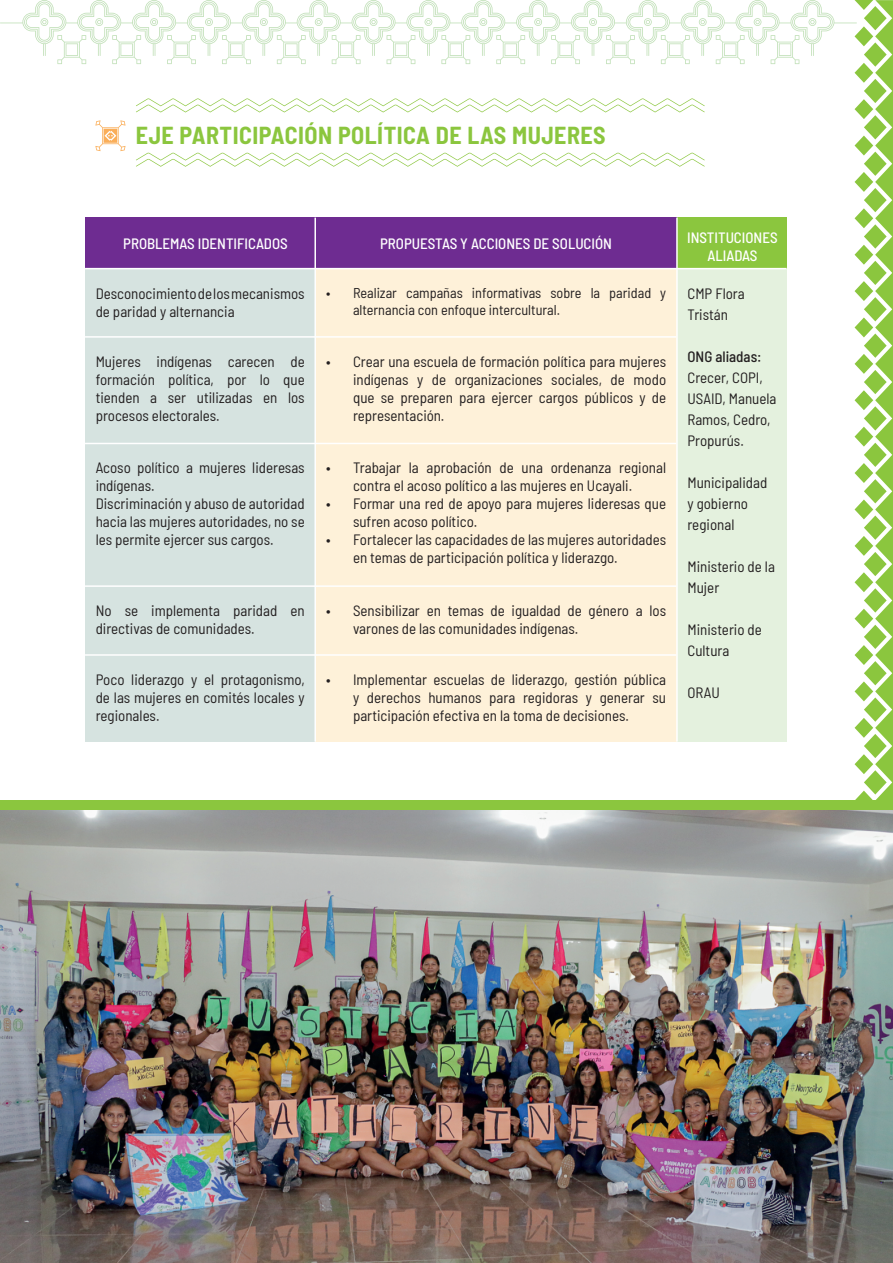
<style>
.page{position:relative;width:893px;height:1263px;background:#fff}
.page>*{position:absolute;margin:0;border:0;box-sizing:border-box;transform-origin:0 0}
.t1{font:700 semi-condensed 24px "Barlow";letter-spacing:.02em;color:#8bc63e}
.t2{font:semi-condensed 15px/18px "Barlow";color:#231f20}
.t3{font:500 semi-condensed 15px/18px "Barlow";color:#fff;text-align:center}
.t4{font:500 semi-condensed 15px "Barlow";color:#231f20}
.t5{font:semi-condensed 14.25px/17.1px "Barlow";color:#231f20}
</style>
<div class="page">
<svg style="left:854px;top:0;width:39px;height:800px"></svg>
<div style="left:85px;top:268px;width:230px;height:474px;background:#d6e3e0"></div>
<div style="left:676px;top:268px;width:111px;height:474px;background:#e4f1de"></div>
<div style="left:315px;top:268px;width:362px;height:474px;background:#fef1d9"></div>
<div style="left:85px;top:218px;width:230px;height:51px;background:#6e2c91"></div>
<div style="left:676px;top:218px;width:111px;height:51px;background:#8bc63e"></div>
<div style="left:315px;top:218px;width:362px;height:51px;background:#6e2c91"></div>
<hr style="left:85px;top:336px;width:591px;height:2px;background:#fff">
<hr style="left:85px;top:443px;width:591px;height:1px;background:#fff">
<hr style="left:85px;top:585px;width:591px;height:2px;background:#fff">
<hr style="left:85px;top:654px;width:591px;height:2px;background:#fff">
<hr style="left:85px;top:268px;width:702px;height:1px;background:#fff">
<hr style="left:314px;top:218px;width:2px;height:524px;background:#fff">
<hr style="left:676px;top:218px;width:2px;height:524px;background:#fff">
<div style="left:0;top:800px;width:893px;height:11px;background:#8bc63e"></div>
<img style="left:0;top:811px;width:893px;height:452px">
<svg style="left:136px;top:153px;width:569px;height:14px"></svg>
<svg style="left:136px;top:98px;width:569px;height:14px"></svg>
<svg style="left:95px;top:120px;width:31px;height:31px"></svg>
<svg style="left:0;top:0;width:857px;height:56px"></svg>
<svg style="left:24px;top:2px;width:809px;height:62px"></svg>
<h1 class="t1" style="left:136px;top:118px;width:471px">EJE PARTICIPACIÓN POLÍTICA DE LAS MUJERES</h1>
<p class="t3" style="left:123px;top:233px;width:166px">PROBLEMAS IDENTIFICADOS</p>
<p class="t3" style="left:687px;top:227px;width:92px">INSTITUCIONES<br>ALIADAS</p>
<p class="t3" style="left:380px;top:233px;width:234px">PROPUESTAS Y ACCIONES DE SOLUCIÓN</p>
<p class="t2" style="left:96px;top:283px;width:211px">Desconocimiento de los mecanismos de paridad y alternancia</p>
<p class="t2" style="left:96px;top:351px;width:211px;text-align:justify">Mujeres indígenas carecen de formación política, por lo que tienden a ser utilizadas en los procesos electorales.</p>
<p class="t2" style="left:96px;top:458px;width:211px">Acoso político a mujeres lideresas indígenas.<br>Discriminación y abuso de autoridad hacia las mujeres autoridades, no se les permite ejercer sus cargos.</p>
<p class="t2" style="left:96px;top:601px;width:211px">No se implementa paridad en directivas de comunidades.</p>
<p class="t2" style="left:96px;top:669px;width:211px;text-align:justify">Poco liderazgo y el protagonismo, de las mujeres en comités locales y regionales.</p>
<p class="t5" style="left:353px;top:283px;width:315px;text-indent:-27px">• Realizar campañas informativas sobre la paridad y alternancia con enfoque intercultural.</p>
<p class="t2" style="left:353px;top:351px;width:315px;text-align:justify;text-indent:-27px">• Crear una escuela de formación política para mujeres indígenas y de organizaciones sociales, de modo que se preparen para ejercer cargos públicos y de representación.</p>
<p class="t2" style="left:326px;top:458px;width:342px;text-align:center">• Trabajar la aprobación de una ordenanza regional contra el acoso político a las mujeres en Ucayali.</p>
<p class="t2" style="left:353px;top:494px;width:315px;text-indent:-27px">• Formar una red de apoyo para mujeres lideresas que sufren acoso político.</p>
<p class="t2" style="left:353px;top:530px;width:315px;text-indent:-27px">• Fortalecer las capacidades de las mujeres autoridades en temas de participación política y liderazgo.</p>
<p class="t2" style="left:353px;top:601px;width:315px;text-indent:-27px">• Sensibilizar en temas de igualdad de género a los varones de las comunidades indígenas.</p>
<p class="t2" style="left:353px;top:669px;width:315px;text-align:justify;text-indent:-27px">• Implementar escuelas de liderazgo, gestión pública y derechos humanos para regidoras y generar su participación efectiva en la toma de decisiones.</p>
<p class="t2" style="left:687px;top:282px;width:59px;line-height:21px">CMP Flora<br>Tristán</p>
<p class="t4" style="left:687px;top:345px;width:76px">ONG aliadas:</p>
<p class="t2" style="left:687px;top:366px;width:91px;line-height:21px">Crecer, COPI,<br>USAID, Manuela<br>Ramos, Cedro,<br>Propurús.</p>
<p class="t2" style="left:687px;top:471px;width:81px;line-height:21px">Municipalidad y gobierno regional</p>
<p class="t2" style="left:687px;top:555px;width:89px;line-height:21px">Ministerio de la<br>Mujer</p>
<p class="t2" style="left:687px;top:618px;width:76px;line-height:21px">Ministerio de<br>Cultura</p>
<p class="t2" style="left:687px;top:682px;width:34px">ORAU</p>
</div>
